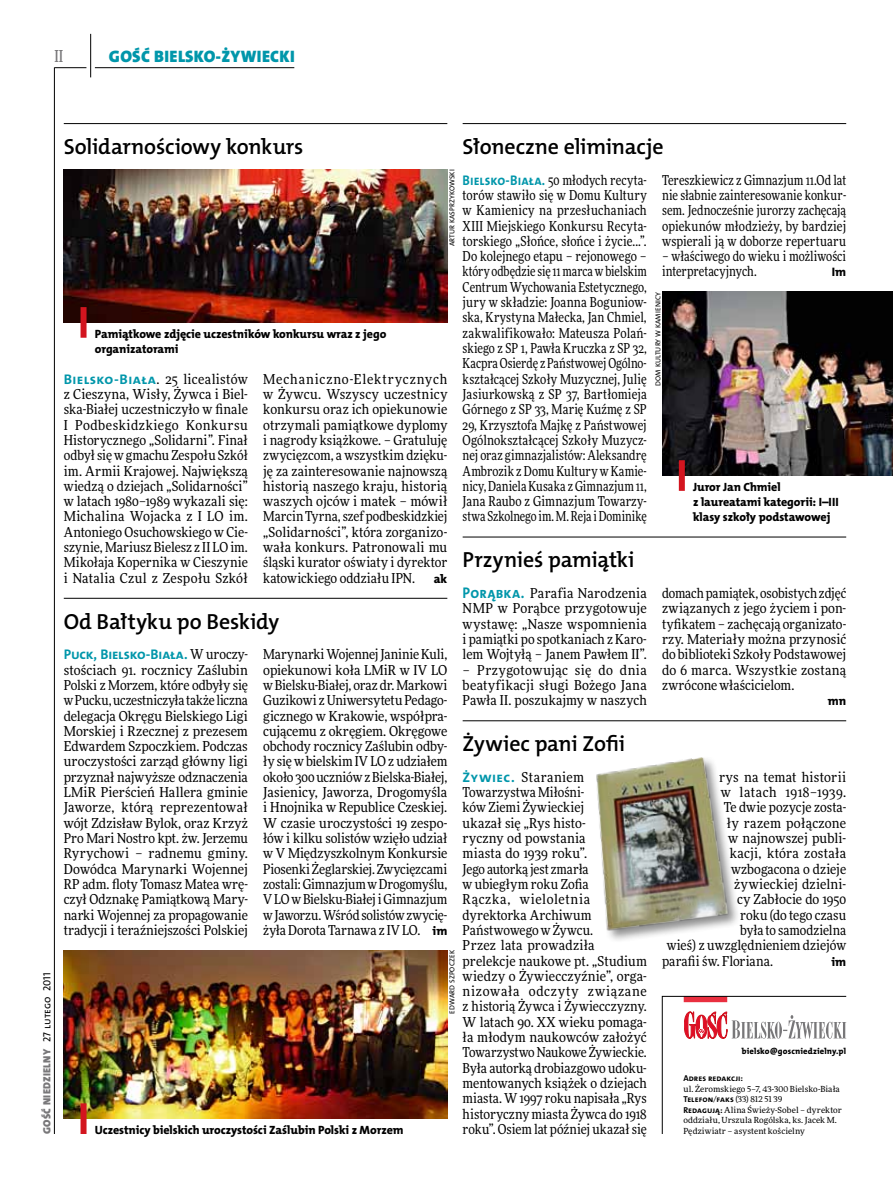
<style>
.page{position:relative;width:893px;height:1191px;background:#fff}
.page>*{position:absolute;margin:0;border:0;box-sizing:border-box;transform-origin:0 0}
.t1{font:21.9px "The Mix HP6 Se Bld";letter-spacing:-.01em;color:#000}
.t2{font:16.65px "The Mix HP9 Blk";letter-spacing:.02em;color:#0096aa}
.t3{font:500 16.5px "Freeday Narrow";color:#787779;scale:.9 1}
.t4{font:13.95px "The Mix HP7 Bld";letter-spacing:-.015em;color:#0096aa}
.t5{font:13.65px/15.3px "Freeday Narrow News";letter-spacing:.005em;color:#000;text-align:justify}
.t6{font:13.65px/15.3px "Freeday Narrow News";letter-spacing:.005em;color:#000;text-align:justify;scale:.92 1}
.t7{font:13.65px/15.3px "Freeday Narrow News";letter-spacing:.005em;color:#000;text-align:justify;scale:.9 1}
.t8{font:13.65px/15.3px "Freeday Narrow News";letter-spacing:.005em;color:#000;scale:.91 1}
.t9{font:13.65px "Freeday Narrow News";letter-spacing:.04em;color:#000}
.t10{font:12.3px "The Mix HP8 Ex Bld";letter-spacing:.005em;color:#000}
.t11{font:12px/15.3px "The Mix HP8 Ex Bld";letter-spacing:-.005em;color:#000}
.t12{font:10.5px "The Mix HP9 Blk";letter-spacing:.025em;color:#787779}
.t13{font:8.55px "The Mix HP8 Ex Bld";letter-spacing:.015em;color:#000}
.t14{font:8.55px "The Mix HP7 Bld";letter-spacing:.005em;color:#000}
.t15{font:8.4px/10.5px "Freeday News";letter-spacing:.01em;color:#000}
.t16{font:7.2px "The Mix HP5 Plain";letter-spacing:.015em;color:#000}
.s1{font-family:"The Mix HP5 Plain";color:#000}
.s2{font-family:"The Mix HP7 Bld";font-size:13.95px;color:#0096aa}
.s3{font-family:"The Mix HP7 Bld";font-size:15.45px;color:#0096aa}
.s4{font-family:"The Mix HP8 Ex Bld";font-size:12.3px}
.s5{font-family:"Freeday Narrow News";font-size:13.65px;color:#000}
.s6{font-family:"The Mix HP7 Bld";font-size:8.55px}
</style>
<div class="page">
<hr style="left:54px;top:67px;width:1px;height:1067px;background:#000">
<hr style="left:90px;top:34px;width:1px;height:43px;background:#000">
<hr style="left:54px;top:67px;width:32px;height:1px;background:#000">
<hr style="left:95px;top:67px;width:199px;height:1px;background:#000">
<svg style="left:662px;top:996px;width:185px;height:138px"></svg>
<hr style="left:64px;top:123px;width:383px;height:1px;background:#000">
<hr style="left:64px;top:598px;width:383px;height:1px;background:#000">
<hr style="left:463px;top:123px;width:383px;height:1px;background:#000">
<hr style="left:463px;top:720px;width:383px;height:1px;background:#000">
<img style="left:64px;top:169px;width:383px;height:153px">
<div style="left:81px;top:307px;width:6px;height:31px;background:#d3151f"></div>
<img style="left:64px;top:950px;width:383px;height:168px">
<img style="left:596px;top:757px;width:139px;height:183px">
<img style="left:662px;top:292px;width:231px;height:183px">
<div style="left:679px;top:460px;width:6px;height:31px;background:#d3151f"></div>
<hr style="left:463px;top:537px;width:383px;height:1px;background:#000">
<div style="left:81px;top:1103px;width:6px;height:31px;background:#d3151f"></div>
<p class="t3" style="left:54px;top:46px;width:11px">II</p>
<p class="t2" style="left:109px;top:46px;width:187px">GOŚĆ BIELSKO-ŻYWIECKI</p>
<h1 class="t1" style="left:64px;top:132px;width:241px">Solidarnościowy konkurs</h1>
<h1 class="t1" style="left:463px;top:132px;width:202px">Słoneczne eliminacje</h1>
<p class="t12" style="left:40px;top:1134px;width:163px;rotate:-90deg">GOŚĆ NIEDZIELNY <span class="s1">27 lutego 2011</span></p>
<p class="t16" style="left:447px;top:246px;width:79px;rotate:-90deg">Artur Kasprzykowski</p>
<p class="t6" style="left:463px;top:172px;width:202px"><span class="s2">Bielsko-Biała.</span> 50 młodych recyta&shy;torów stawiło się w Domu Kultury w Kamienicy na przesłuchaniach XIII Miejskiego Konkursu Recyta&shy;torskiego „Słońce, słońce i życie...”.<br>Do kolejnego etapu – rejonowego – który odbędzie się 11 marca w bielskim Centrum Wychowania Estetycznego, jury w składzie: Joanna Boguniow&shy;ska, Krystyna Małecka, Jan Chmiel, zakwalifikowało: Mateusza Polań&shy;skiego z SP 1, Pawła Kruczka z SP 32, Kacpra Osierdę z Państwowej Ogólno&shy;kształcącej Szkoły Muzycznej, Julię Jasiurkowską z SP 37, Bartłomieja Górnego z SP 33, Marię Kuźmę z SP 29, Krzysztofa Majkę z Państwowej Ogólnokształcącej Szkoły Muzycz&shy;nej oraz gimnazjalistów: Aleksandrę Ambrozik z Domu Kultury w Kamie&shy;nicy, Daniela Kusaka z Gimnazjum 11, Jana Raubo z Gimnazjum Towarzy&shy;stwa Szkolnego im. M. Reja i Dominikę</p>
<p class="t7" style="left:662px;top:172px;width:206px">Tereszkiewicz z Gimnazjum 11.Od lat nie słabnie zainteresowanie konkur&shy;sem. Jednocześnie jurorzy zachęcają opiekunów młodzieży, by bardziej wspierali ją w doborze repertuaru</p>
<p class="t8" style="left:662px;top:248px;width:204px">– właściwego do wieku i możliwości interpretacyjnych.</p>
<p class="t10" style="left:832px;top:264px;width:16px">Im</p>
<p class="t16" style="left:653px;top:386px;width:95px;rotate:-90deg">Dom Ku ltury w Kamienicy</p>
<p class="t11" style="left:95px;top:326px;width:293px">Pamiątkowe zdjęcie uczestników konkursu wraz z jego organizatorami</p>
<p class="t5" style="left:64px;top:371px;width:186px"><span class="s2">Bielsko-Biała</span>. 25 licealistów z Cieszyna, Wisły, Żywca i Biel&shy;ska-Białej uczestniczyło w finale I Podbeskidzkiego Konkursu Historycznego „Solidarni”. Finał odbył się w gmachu Zespołu Szkół im. Armii Krajowej. Największą wiedzą o dziejach „Solidarności” w latach 1980–1989 wykazali się:<br>Michalina Wojacka z I LO im.<br>Antoniego Osuchowskiego w Cie&shy;szynie, Mariusz Bielesz z II LO im.<br>Mikołaja Kopernika w Cieszynie i Natalia Czul z Zespołu Szkół</p>
<p class="t5" style="left:263px;top:371px;width:186px">Mechaniczno-Elektrycznych w Żywcu. Wszyscy uczestnicy konkursu oraz ich opiekunowie otrzymali pamiątkowe dyplomy i nagrody książkowe. – Gratuluję zwycięzcom, a wszystkim dzięku&shy;ję za zainteresowanie najnowszą historią naszego kraju, historią waszych ojców i matek – mówił Marcin Tyrna, szef podbeskidzkiej „Solidarności”, która zorganizo&shy;wała konkurs. Patronowali mu śląski kurator oświaty i dyrektor katowickiego oddziału IPN.</p>
<p class="t11" style="left:693px;top:479px;width:147px">Juror Jan Chmiel<br>z laureatami kategorii: I–III klasy szkoły podstawowej</p>
<h1 class="t1" style="left:463px;top:546px;width:173px">Przynieś pamiątki</h1>
<p class="t10" style="left:434px;top:570px;width:15px">ak</p>
<p class="t5" style="left:463px;top:585px;width:186px"><span class="s3">Porąbka.</span> Parafia Narodzenia NMP w Porąbce przygotowuje wystawę: „Nasze wspomnienia i pamiątki po spotkaniach z Karo&shy;lem Wojtyłą – Janem Pawłem II”.</p>
<p class="t5" style="left:463px;top:662px;width:186px">– Przygotowując się do dnia beatyfikacji sługi Bożego Jana Pawła II. poszukajmy w naszych</p>
<p class="t5" style="left:662px;top:585px;width:186px">domach pamiątek, osobistych zdjęć związanych z jego życiem i pon&shy;tyfikatem – zachęcają organizato&shy;rzy. Materiały można przynosić do biblioteki Szkoły Podstawowej do 6 marca. Wszystkie zostaną zwrócone właścicielom.</p>
<p class="t10" style="left:828px;top:693px;width:20px">mn</p>
<h1 class="t1" style="left:64px;top:607px;width:217px">Od Bałtyku po Beskidy</h1>
<p class="t5" style="left:263px;top:646px;width:186px">Marynarki Wojennej Janinie Kuli, opiekunowi koła LMiR w IV LO w Bielsku-Białej, oraz dr. Markowi Guzikowi z Uniwersytetu Pedago&shy;gicznego w Krakowie, współpra&shy;cującemu z okręgiem. Okręgowe obchody rocznicy Zaślubin odby&shy;ły się w bielskim IV LO z udziałem około 300 uczniów z Bielska-Białej, Jasienicy, Jaworza, Drogomyśla i Hnojnika w Republice Czeskiej.<br>W czasie uroczystości 19 zespo&shy;łów i kilku solistów wzięło udział w V Międzyszkolnym Konkursie Piosenki Żeglarskiej. Zwycięzcami zostali: Gimnazjum w Drogomyślu, V LO w Bielsku-Białej i Gimnazjum w Jaworzu. Wśród solistów zwycię&shy;żyła Dorota Tarnawa z IV LO. <span class="s4">im</span></p>
<p class="t4" style="left:64px;top:645px;width:186px">Puck, Bielsko-Biała. <span class="s5">W uroczy-</span></p>
<p class="t5" style="left:64px;top:662px;width:186px">stościach 91. rocznicy Zaślubin Polski z Morzem, które odbyły się w Pucku, uczestniczyła także liczna delegacja Okręgu Bielskiego Ligi Morskiej i Rzecznej z prezesem Edwardem Szpoczkiem. Podczas uroczystości zarząd główny ligi przyznał najwyższe odznaczenia LMiR Pierścień Hallera gminie Jaworze, którą reprezentował wójt Zdzisław Bylok, oraz Krzyż Pro Mari Nostro kpt. żw. Jerzemu Ryrychowi – radnemu gminy.<br>Dowódca Marynarki Wojennej RP adm. floty Tomasz Matea wrę&shy;czył Odznakę Pamiątkową Mary&shy;narki Wojennej za propagowanie tradycji i teraźniejszości Polskiej</p>
<h1 class="t1" style="left:463px;top:729px;width:164px">Żywiec pani Zofii</h1>
<p class="t5" style="left:463px;top:769px;width:186px;text-align:left"><span class="s2">Żywiec.</span> Staraniem<br>Towarzystwa Miłośni-<br>ków Ziemi Żywieckiej<br>ukazał się „Rys histo-<br>ryczny od powstania<br>miasta do 1939 roku”.<br>Jego autorką jest zmarła<br>w ubiegłym roku Zofia<br>Rączka, wieloletnia dyrektorka Archiwum<br>Państwowego w Żywcu.<br>Przez lata prowadziła prelekcje naukowe pt. „Studium wiedzy o Żywiecczyźnie”, orga&shy;nizowała odczyty związane z historią Żywca i Żywiecczyzny.<br>W latach 90. XX wieku pomaga&shy;ła młodym naukowców założyć<br>Towarzystwo Naukowe Żywieckie.<br>Była autorką drobiazgowo udoku&shy;mentowanych książek o dziejach miasta. W 1997 roku napisała „Rys historyczny miasta Żywca do 1918 roku”. Osiem lat później ukazał się</p>
<p class="t5" style="left:719px;top:769px;width:128px">rys na temat historii</p>
<p class="t9" style="left:721px;top:784px;width:127px">w latach 1918–1939.</p>
<p class="t5" style="left:724px;top:799px;width:124px">Te dwie pozycje zosta-</p>
<p class="t5" style="left:727px;top:815px;width:121px">ły razem połączone</p>
<p class="t5" style="left:728px;top:830px;width:120px">w najnowszej publi-</p>
<p class="t5" style="left:730px;top:845px;width:118px">kacji, która została</p>
<p class="t5" style="left:731px;top:861px;width:116px">wzbogacona o dzieje</p>
<p class="t5" style="left:734px;top:876px;width:114px">żywieckiej dzielni-</p>
<p class="t5" style="left:737px;top:891px;width:111px">cy Zabłocie do 1950</p>
<p class="t5" style="left:740px;top:907px;width:108px">roku (do tego czasu</p>
<p class="t5" style="left:740px;top:922px;width:108px">była to samodzielna</p>
<p class="t5" style="left:667px;top:937px;width:181px">wieś) z uwzględnieniem dziejów</p>
<p class="t5" style="left:662px;top:953px;width:112px">parafii św. Floriana.</p>
<p class="t10" style="left:831px;top:953px;width:16px">im</p>
<p class="t16" style="left:447px;top:1013px;width:65px;rotate:-90deg">Edward Szpoczek</p>
<p class="t13" style="left:742px;top:1045px;width:106px">bielsko@goscniedzielny.pl</p>
<p class="t14" style="left:683px;top:1073px;width:61px">Adres redakcji:</p>
<p class="t15" style="left:683px;top:1083px;width:160px">ul. Żeromskiego 5–7, 43-300 Bielsko-Biała <span class="s6">Telefon</span>/<span class="s6">faks</span> (33) 812 51 39<br><span class="s6">Redagują:</span> Alina Świeży-Sobel – dyrektor oddziału, Urszula Rogólska, ks. Jacek M.<br>Pędziwiatr – asystent kościelny</p>
<p class="t11" style="left:95px;top:1122px;width:310px">Uczestnicy bielskich uroczystości Zaślubin Polski z Morzem</p>
</div>
